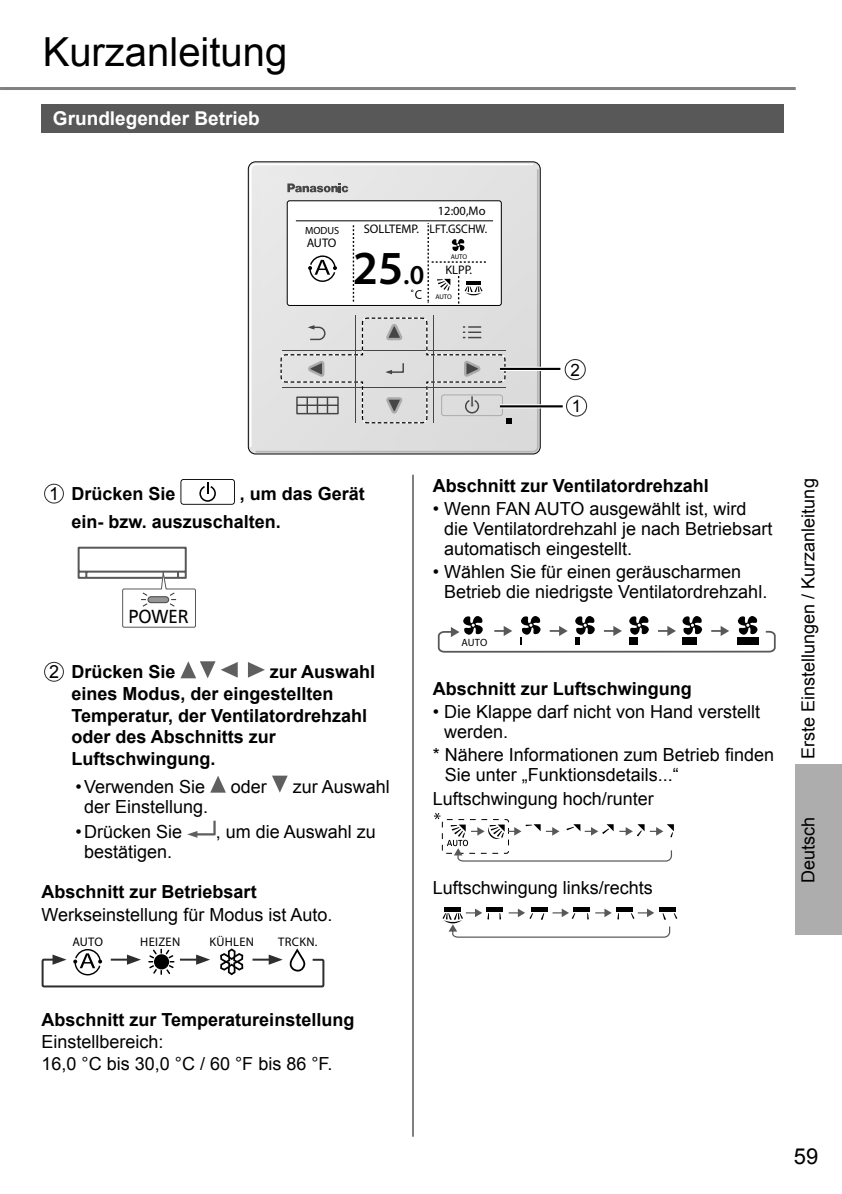
<style>
.page{position:relative;width:842px;height:1194px;background:#fff}
.page>*{position:absolute;margin:0;border:0;box-sizing:border-box;transform-origin:0 0}
.t1{font:40px "Arial";color:#000}
.t2{font:22px "Arial";color:#000}
.t3{font:700 19px "Arial";color:#fff}
.t4{font:18px/20px "Arial";color:#000}
.t5{font:700 18px/21.6px "Arial";color:#000}
.t6{font:17px "Arial";color:#000}
.t7{font:16.2px "PUD Sans serif M";color:#000;scale:.9 1}
.t8{font:12.4px/17.8px "Myriad";color:#000;text-align:right}
.t9{font:10.6px "Myriad";color:#000}
.t10{font:10.4px "Myriad";color:#000}
.t11{font:6.8px "Myriad";letter-spacing:-.025em;color:#000}
.s1{font-family:"Myriad Pro";font-weight:600;font-size:47.6px}
.s2{font-family:"Myriad Pro";font-weight:600;font-size:27.4px}
.s3{font-weight:400}
</style>
<div class="page">
<hr style="left:2px;top:87px;width:794px;height:3px;background:#808080">
<div style="left:796px;top:764px;width:46px;height:170px;background:#adadad"></div>
<div style="left:44px;top:483px;width:20px;height:20px;border:1px solid #2e2e2e;border-radius:50%"></div>
<svg style="left:180px;top:479px;width:55px;height:25px"></svg>
<svg style="left:77px;top:546px;width:119px;height:82px"></svg>
<div style="left:148px;top:596px;width:21px;height:6px;background:#969696;border-radius:3px"></div>
<div style="left:148px;top:596px;width:21px;height:6px;border:1px solid #444;border-radius:3px"></div>
<div style="left:44px;top:661px;width:20px;height:20px;border:1px solid #2e2e2e;border-radius:50%"></div>
<svg style="left:180px;top:661px;width:58px;height:17px"></svg>
<svg style="left:248px;top:662px;width:17px;height:15px"></svg>
<svg style="left:210px;top:776px;width:16px;height:16px"></svg>
<svg style="left:272px;top:775px;width:16px;height:17px"></svg>
<svg style="left:187px;top:820px;width:29px;height:17px"></svg>
<svg style="left:73px;top:949px;width:29px;height:26px"></svg>
<svg style="left:126px;top:954px;width:11px;height:10px"></svg>
<svg style="left:196px;top:954px;width:10px;height:10px"></svg>
<svg style="left:269px;top:954px;width:10px;height:10px"></svg>
<div style="left:42px;top:958px;width:282px;height:29px;border:2px solid #2e2e2e"></div>
<svg style="left:53px;top:954px;width:14px;height:10px"></svg>
<svg style="left:148px;top:948px;width:26px;height:26px"></svg>
<svg style="left:220px;top:948px;width:23px;height:26px"></svg>
<svg style="left:290px;top:948px;width:15px;height:23px"></svg>
<svg style="left:437px;top:616px;width:339px;height:37px"></svg>
<div style="left:442px;top:818px;width:67px;height:35px;border:1px dashed #000;border-radius:2px"></div>
<svg style="left:447px;top:824px;width:227px;height:38px"></svg>
<svg style="left:434px;top:813px;width:6px;height:6px"></svg>
<hr style="left:444px;top:907px;width:17px;height:4px;background:#000">
<hr style="left:486px;top:907px;width:17px;height:4px;background:#000">
<hr style="left:531px;top:907px;width:17px;height:4px;background:#000">
<hr style="left:574px;top:907px;width:16px;height:4px;background:#000">
<hr style="left:616px;top:907px;width:16px;height:4px;background:#000">
<hr style="left:659px;top:907px;width:16px;height:4px;background:#000">
<svg style="left:442px;top:908px;width:235px;height:30px"></svg>
<hr style="left:412px;top:474px;width:2px;height:662px;background:#808080">
<div style="left:42px;top:104px;width:742px;height:28px;background:#585858"></div>
<svg style="left:254px;top:167px;width:285px;height:286px;background:#cecece"></svg>
<svg style="left:249px;top:163px;width:286px;height:285px"></svg>
<svg style="left:280px;top:317px;width:231px;height:107px;background:#d0d0d0"></svg>
<svg style="left:353px;top:225px;width:1px;height:76px"></svg>
<svg style="left:411px;top:223px;width:75px;height:80px"></svg>
<svg style="left:308px;top:255px;width:29px;height:27px"></svg>
<hr style="left:296px;top:220px;width:197px;height:1px;background:#000">
<svg style="left:500px;top:404px;width:63px;height:4px"></svg>
<hr style="left:500px;top:405px;width:63px;height:2px;background:#000">
<div style="left:500px;top:366px;width:60px;height:5px;background:#d4d4d4"></div>
<hr style="left:500px;top:368px;width:60px;height:2px;background:#000">
<div style="left:566px;top:395px;width:21px;height:21px;border:1px solid #2e2e2e;border-radius:50%"></div>
<div style="left:565px;top:359px;width:21px;height:21px;border:1px solid #2e2e2e;border-radius:50%"></div>
<h1 class="t1" style="left:43px;top:30px;width:246px">Kurzanleitung</h1>
<p class="t3" style="left:53px;top:108px;width:208px">Grundlegender Betrieb</p>
<p class="t10" style="left:305px;top:227px;width:36px">MODUS</p>
<p class="t8" style="left:307px;top:235px;width:31px">AUTO</p>
<p class="t8" style="left:364px;top:203px;width:125px">12:00,Mo<br>SOLLTEMP. LFT.GSCHW.</p>
<p class="t8" style="left:353px;top:262px;width:121px"><span class="s1">25</span><span class="s2">.0</span> KLPP.</p>
<p class="t11" style="left:435px;top:294px;width:18px">AUTO</p>
<p class="t11" style="left:451px;top:254px;width:18px">AUTO</p>
<p class="t6" style="left:570px;top:360px;width:11px">2</p>
<p class="t6" style="left:572px;top:397px;width:11px">1</p>
<p class="t5" style="left:49px;top:483px;width:128px"><span class="s3">1</span> Drücken Sie</p>
<p class="t5" style="left:71px;top:480px;width:295px;line-height:28px;text-indent:168px">, um das Gerät ein- bzw. auszuschalten.</p>
<p class="t7" style="left:128px;top:608px;width:69px">POWER</p>
<p class="t5" style="left:49px;top:661px;width:128px"><span class="s3">2</span> Drücken Sie</p>
<p class="t5" style="left:71px;top:661px;width:305px;text-indent:199px">zur Auswahl eines Modus, der eingestellten<br>Temperatur, der Ventilatordrehzahl oder des Abschnitts zur<br>Luftschwingung.</p>
<p class="t4" style="left:76px;top:776px;width:131px">• Verwenden Sie</p>
<p class="t4" style="left:231px;top:776px;width:38px">oder</p>
<p class="t4" style="left:293px;top:776px;width:99px">zur Auswahl</p>
<p class="t4" style="left:84px;top:796px;width:126px">der Einstellung.</p>
<p class="t4" style="left:76px;top:821px;width:108px">• Drücken Sie</p>
<p class="t4" style="left:216px;top:821px;width:162px">, um die Auswahl zu</p>
<p class="t4" style="left:84px;top:841px;width:90px">bestätigen.</p>
<p class="t5" style="left:42px;top:881px;width:217px">Abschnitt zur Betriebsart</p>
<p class="t4" style="left:42px;top:904px;width:292px">Werkseinstellung für Modus ist Auto.</p>
<p class="t8" style="left:72px;top:933px;width:32px">AUTO</p>
<p class="t8" style="left:140px;top:933px;width:42px">HEIZEN</p>
<p class="t8" style="left:209px;top:933px;width:46px">KÜHLEN</p>
<p class="t8" style="left:278px;top:933px;width:41px">TRCKN.</p>
<p class="t5" style="left:42px;top:1008px;width:314px">Abschnitt zur Temperatureinstellung</p>
<p class="t4" style="left:42px;top:1031px;width:292px;line-height:21.6px">Einstellbereich:<br>16,0 °C bis 30,0 °C / 60 °F bis 86 °F.</p>
<p class="t5" style="left:433px;top:475px;width:278px">Abschnitt zur Ventilatordrehzahl</p>
<p class="t4" style="left:444px;top:498px;width:330px;text-indent:-11px">• Wenn FAN AUTO ausgewählt ist, wird die Ventilatordrehzahl je nach Betriebsart automatisch eingestellt.</p>
<p class="t4" style="left:444px;top:561px;width:325px;text-indent:-11px">• Wählen Sie für einen geräuscharmen<br>Betrieb die niedrigste Ventilatordrehzahl.</p>
<p class="t9" style="left:461px;top:638px;width:28px">AUTO</p>
<p class="t5" style="left:433px;top:677px;width:261px">Abschnitt zur Luftschwingung</p>
<p class="t4" style="left:444px;top:701px;width:318px;text-indent:-11px">• Die Klappe darf nicht von Hand verstellt werden.</p>
<p class="t4" style="left:445px;top:744px;width:331px;text-indent:-12px">* Nähere Informationen zum Betrieb finden<br>Sie unter „Funktionsdetails...“</p>
<p class="t4" style="left:433px;top:788px;width:223px">Luftschwingung hoch/runter</p>
<p class="t4" style="left:433px;top:877px;width:222px">Luftschwingung links/rechts</p>
<p class="t4" style="left:798px;top:758px;width:282px;rotate:-90deg">Erste Einstellungen / Kurzanleitung</p>
<p class="t4" style="left:798px;top:882px;width:68px;rotate:-90deg">Deutsch</p>
<p class="t2" style="left:794px;top:1143px;width:26px">59</p>
</div>
